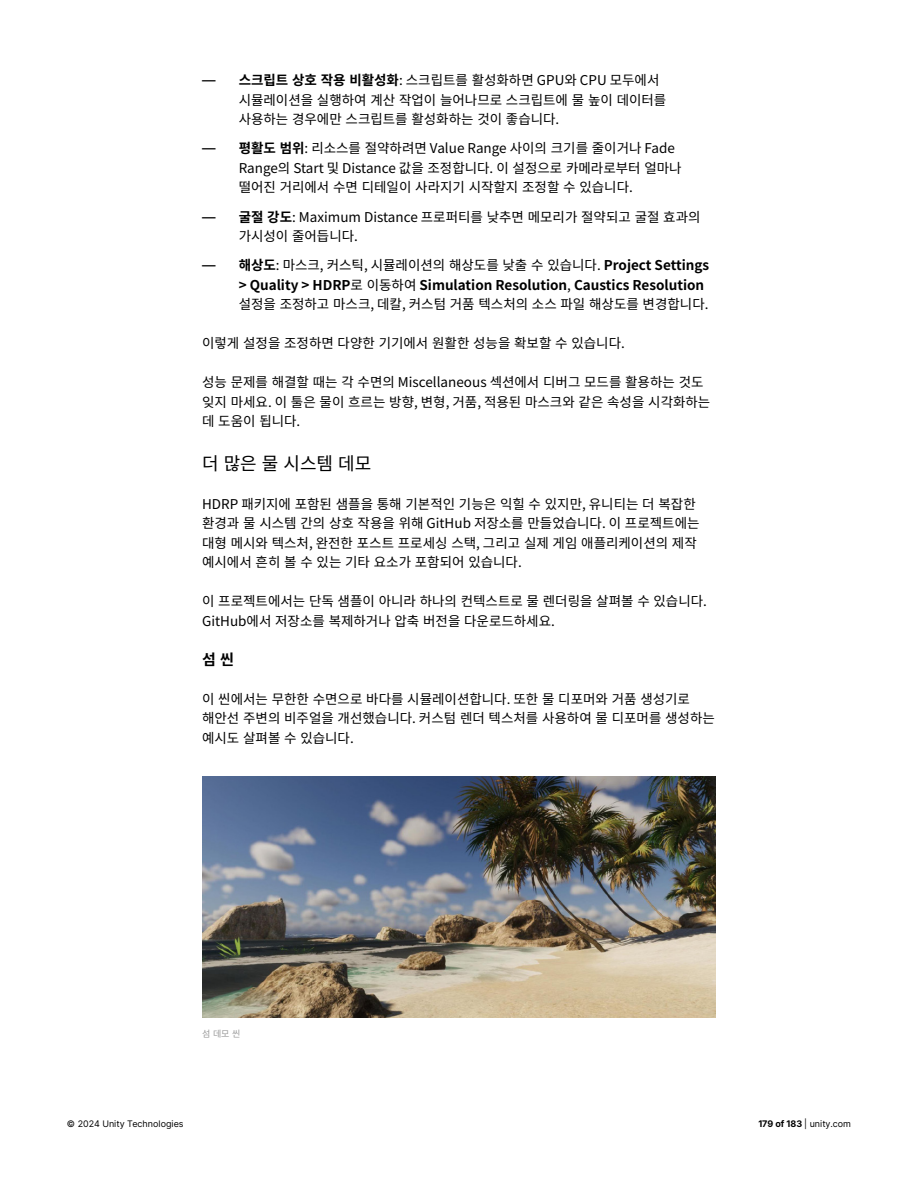
<style>
.page{position:relative;width:918px;height:1188px;background:#fff}
.page>*{position:absolute;margin:0;border:0;box-sizing:border-box;transform-origin:0 0}
.t1{font:18px "Noto Sans CJ Kkr";color:#000}
.t2{font:700 15px "Noto Sans CJ Kkr";color:#000}
.t3{font:13.5px/19.5px "Noto Sans CJ Kkr";color:#000}
.t4{font:9px "Inter";color:#000}
.t5{font:9px "Noto Sans CJ Kkr";color:#999}
.s1{font-family:"Inter";font-weight:500}
.s2{font-weight:700}
</style>
<div class="page">
<img style="left:202px;top:776px;width:514px;height:242px">
<p class="t3" style="left:239px;top:71px;width:429px;text-indent:-37px"><span class="s1">—</span> <span class="s2">스크립트 상호 작용 비활성화</span>: 스크립트를 활성화하면 GPU와 CPU 모두에서 시뮬레이션을 실행하여 계산 작업이 늘어나므로 스크립트에 물 높이 데이터를 사용하는 경우에만 스크립트를 활성화하는 것이 좋습니다.</p>
<p class="t3" style="left:239px;top:139px;width:444px;text-indent:-37px"><span class="s1">—</span> <span class="s2">평활도 범위</span>: 리소스를 절약하려면 Value Range 사이의 크기를 줄이거나 Fade<br>Range의 Start 및 Distance 값을 조정합니다. 이 설정으로 카메라로부터 얼마나 떨어진 거리에서 수면 디테일이 사라지기 시작할지 조정할 수 있습니다.</p>
<p class="t3" style="left:239px;top:207px;width:463px;text-indent:-37px"><span class="s1">—</span> <span class="s2">굴절 강도</span>: Maximum Distance 프로퍼티를 낮추면 메모리가 절약되고 굴절 효과의 가시성이 줄어듭니다.</p>
<p class="t3" style="left:239px;top:256px;width:472px;text-indent:-37px"><span class="s1">—</span> <span class="s2">해상도</span>: 마스크, 커스틱, 시뮬레이션의 해상도를 낮출 수 있습니다. <span class="s2">Project Settings &gt; Quality &gt; HDRP</span>로 이동하여 <span class="s2">Simulation Resolution</span>, <span class="s2">Caustics Resolution </span>설정을 조정하고 마스크, 데칼, 커스텀 거품 텍스처의 소스 파일 해상도를 변경합니다.</p>
<p class="t3" style="left:202px;top:334px;width:422px">이렇게 설정을 조정하면 다양한 기기에서 원활한 성능을 확보할 수 있습니다.</p>
<p class="t3" style="left:202px;top:373px;width:510px">성능 문제를 해결할 때는 각 수면의 Miscellaneous 섹션에서 디버그 모드를 활용하는 것도 잊지 마세요. 이 툴은 물이 흐르는 방향, 변형, 거품, 적용된 마스크와 같은 속성을 시각화하는 데 도움이 됩니다.</p>
<h1 class="t1" style="left:202px;top:453px;width:171px">더 많은 물 시스템 데모</h1>
<p class="t3" style="left:202px;top:494px;width:499px">HDRP 패키지에 포함된 샘플을 통해 기본적인 기능은 익힐 수 있지만, 유니티는 더 복잡한 환경과 물 시스템 간의 상호 작용을 위해 GitHub 저장소를 만들었습니다. 이 프로젝트에는 대형 메시와 텍스처, 완전한 포스트 프로세싱 스택, 그리고 실제 게임 애플리케이션의 제작 예시에서 흔히 볼 수 있는 기타 요소가 포함되어 있습니다.</p>
<p class="t3" style="left:202px;top:592px;width:504px">이 프로젝트에서는 단독 샘플이 아니라 하나의 컨텍스트로 물 렌더링을 살펴볼 수 있습니다.<br>GitHub에서 저장소를 복제하거나 압축 버전을 다운로드하세요.</p>
<p class="t2" style="left:202px;top:651px;width:33px">섬 씬</p>
<p class="t3" style="left:202px;top:689px;width:514px">이 씬에서는 무한한 수면으로 바다를 시뮬레이션합니다. 또한 물 디포머와 거품 생성기로 해안선 주변의 비주얼을 개선했습니다. 커스텀 렌더 텍스처를 사용하여 물 디포머를 생성하는 예시도 살펴볼 수 있습니다.</p>
<p class="t5" style="left:202px;top:1028px;width:40px">섬 데모 씬</p>
<p class="t4" style="left:67px;top:1117px;width:118px">© 2024 Unity Technologies</p>
<p class="t4" style="left:758px;top:1117px;width:94px"><span class="s2">179 of 183</span> | unity.com</p>
</div>
